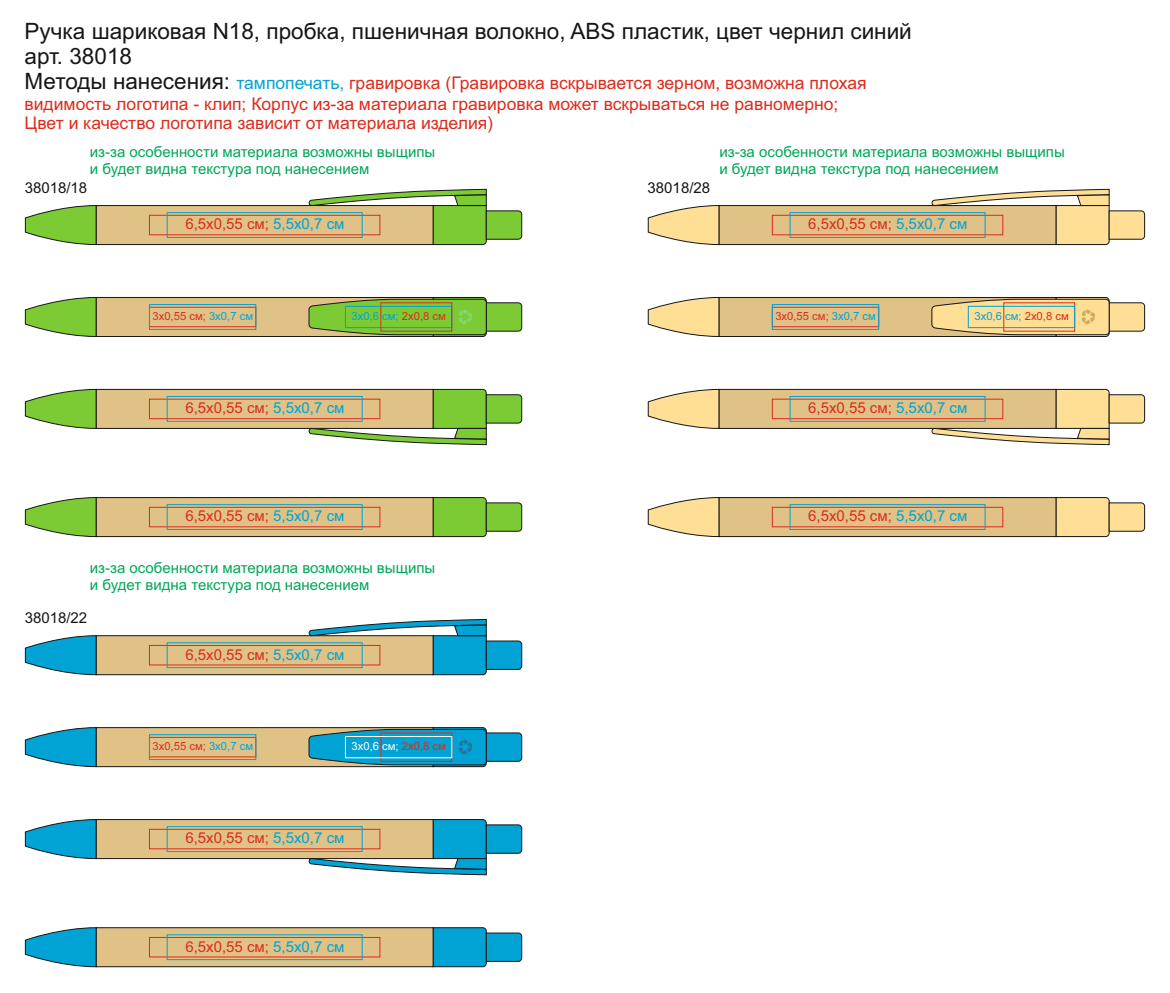
<style>
.page{position:relative;width:1170px;height:993px;background:#fff}
.page>*{position:absolute;margin:0;border:0;box-sizing:border-box;transform-origin:0 0}
.t1{font:22.5px/25.1px "Arial";color:#151616}
.t2{font:17.5px/20.1px "Arial";color:#dd2b1c}
.t3{font:15px/16.8px "Arial";color:#00a759}
.t4{font:15px "Arial";color:#dd2b1c}
.t5{font:15px "Arial";color:#151616}
.t6{font:11.25px "Arial";color:#dd2b1c}
.t7{font:11.25px "Arial";color:#00a3d4}
.t8{font:11.25px "Arial";color:#fff}
.s1{font-size:22.5px;color:#151616}
.s2{color:#00a3d4}
.s3{color:#dd2b1c}
</style>
<div class="page">
<svg style="left:25px;top:497px;width:497px;height:40px;background:#b6bc70"></svg>
<svg style="left:25px;top:188px;width:497px;height:57px"></svg>
<svg style="left:25px;top:388px;width:497px;height:57px"></svg>
<svg style="left:25px;top:927px;width:497px;height:40px;background:#96b09b"></svg>
<svg style="left:25px;top:619px;width:497px;height:56px"></svg>
<svg style="left:25px;top:819px;width:497px;height:56px"></svg>
<svg style="left:647px;top:497px;width:498px;height:40px;background:#dbc18b"></svg>
<svg style="left:647px;top:188px;width:498px;height:57px"></svg>
<svg style="left:647px;top:388px;width:498px;height:57px"></svg>
<div style="left:149px;top:215px;width:231px;height:20px;border:1px solid #dd2b1c"></div>
<div style="left:167px;top:212px;width:195px;height:26px;border:1px solid #00a3d4"></div>
<div style="left:149px;top:398px;width:231px;height:21px;border:1px solid #dd2b1c"></div>
<div style="left:167px;top:396px;width:195px;height:25px;border:1px solid #00a3d4"></div>
<div style="left:149px;top:507px;width:231px;height:20px;border:1px solid #dd2b1c"></div>
<div style="left:167px;top:504px;width:195px;height:25px;border:1px solid #00a3d4"></div>
<div style="left:149px;top:828px;width:231px;height:20px;border:1px solid #dd2b1c"></div>
<div style="left:167px;top:826px;width:195px;height:25px;border:1px solid #00a3d4"></div>
<div style="left:149px;top:936px;width:231px;height:20px;border:1px solid #dd2b1c"></div>
<div style="left:149px;top:645px;width:231px;height:20px;border:1px solid #dd2b1c"></div>
<div style="left:772px;top:398px;width:231px;height:21px;border:1px solid #dd2b1c"></div>
<div style="left:789px;top:396px;width:196px;height:25px;border:1px solid #00a3d4"></div>
<div style="left:772px;top:507px;width:231px;height:20px;border:1px solid #dd2b1c"></div>
<div style="left:789px;top:504px;width:196px;height:25px;border:1px solid #00a3d4"></div>
<div style="left:772px;top:215px;width:231px;height:20px;border:1px solid #dd2b1c"></div>
<div style="left:789px;top:212px;width:196px;height:26px;border:1px solid #00a3d4"></div>
<svg style="left:25px;top:297px;width:497px;height:40px;background:#a3b762"></svg>
<svg style="left:647px;top:297px;width:498px;height:40px;background:#dbbf89"></svg>
<svg style="left:25px;top:727px;width:497px;height:40px;background:#74a8a3"></svg>
<div style="left:345px;top:735px;width:107px;height:22px;border:1px solid #fff"></div>
<div style="left:967px;top:306px;width:107px;height:22px;border:1px solid #00a3d4"></div>
<h1 class="t1" style="left:25px;top:20px;width:888px">Ручка шариковая N18, пробка, пшеничная волокно, ABS пластик, цвет чернил синий арт. 38018</h1>
<p class="t2" style="left:25px;top:74px;width:843px"><span class="s1">Методы нанесения:</span> <span class="s2">тампопечать,</span> гравировка (Гравировка вскрывается зерном, возможна плохая видимость логотипа - клип; Корпус из-за материала гравировка может вскрываться не равномерно;<br>Цвет и качество логотипа зависит от материала изделия)</p>
<p class="t3" style="left:90px;top:145px;width:347px">из-за особенности материала возможны выщипы и будет видна текстура под нанесением</p>
<p class="t3" style="left:719px;top:145px;width:347px">из-за особенности материала возможны выщипы и будет видна текстура под нанесением</p>
<p class="t5" style="left:25px;top:182px;width:64px">38018/18</p>
<p class="t4" style="left:185px;top:218px;width:161px">6,5х0,55 см; <span class="s2">5,5х0,7 см</span></p>
<p class="t6" style="left:152px;top:312px;width:102px">3х0,55 см; <span class="s2">3х0,7 см</span></p>
<p class="t7" style="left:351px;top:312px;width:96px">3х0,6 см; <span class="s3">2х0,8 см</span></p>
<p class="t4" style="left:185px;top:402px;width:161px">6,5х0,55 см; <span class="s2">5,5х0,7 см</span></p>
<p class="t4" style="left:185px;top:510px;width:161px">6,5х0,55 см; <span class="s2">5,5х0,7 см</span></p>
<p class="t3" style="left:90px;top:560px;width:347px">из-за особенности материала возможны выщипы и будет видна текстура под нанесением</p>
<p class="t5" style="left:25px;top:612px;width:64px">38018/22</p>
<p class="t4" style="left:185px;top:648px;width:161px">6,5х0,55 см; <span class="s2">5,5х0,7 см</span></p>
<p class="t6" style="left:152px;top:742px;width:102px">3х0,55 см; <span class="s2">3х0,7 см</span></p>
<p class="t8" style="left:351px;top:742px;width:96px">3х0,6 см; <span class="s3">2х0,8 см</span></p>
<p class="t4" style="left:185px;top:832px;width:161px">6,5х0,55 см; <span class="s2">5,5х0,7 см</span></p>
<p class="t4" style="left:185px;top:940px;width:161px">6,5х0,55 см; <span class="s2">5,5х0,7 см</span></p>
<p class="t5" style="left:647px;top:182px;width:64px">38018/28</p>
<p class="t4" style="left:808px;top:218px;width:161px">6,5х0,55 см; <span class="s2">5,5х0,7 см</span></p>
<p class="t6" style="left:775px;top:312px;width:102px">3х0,55 см; <span class="s2">3х0,7 см</span></p>
<p class="t7" style="left:974px;top:312px;width:96px">3х0,6 см; <span class="s3">2х0,8 см</span></p>
<p class="t4" style="left:808px;top:402px;width:161px">6,5х0,55 см; <span class="s2">5,5х0,7 см</span></p>
<p class="t4" style="left:808px;top:510px;width:161px">6,5х0,55 см; <span class="s2">5,5х0,7 см</span></p>
</div>
